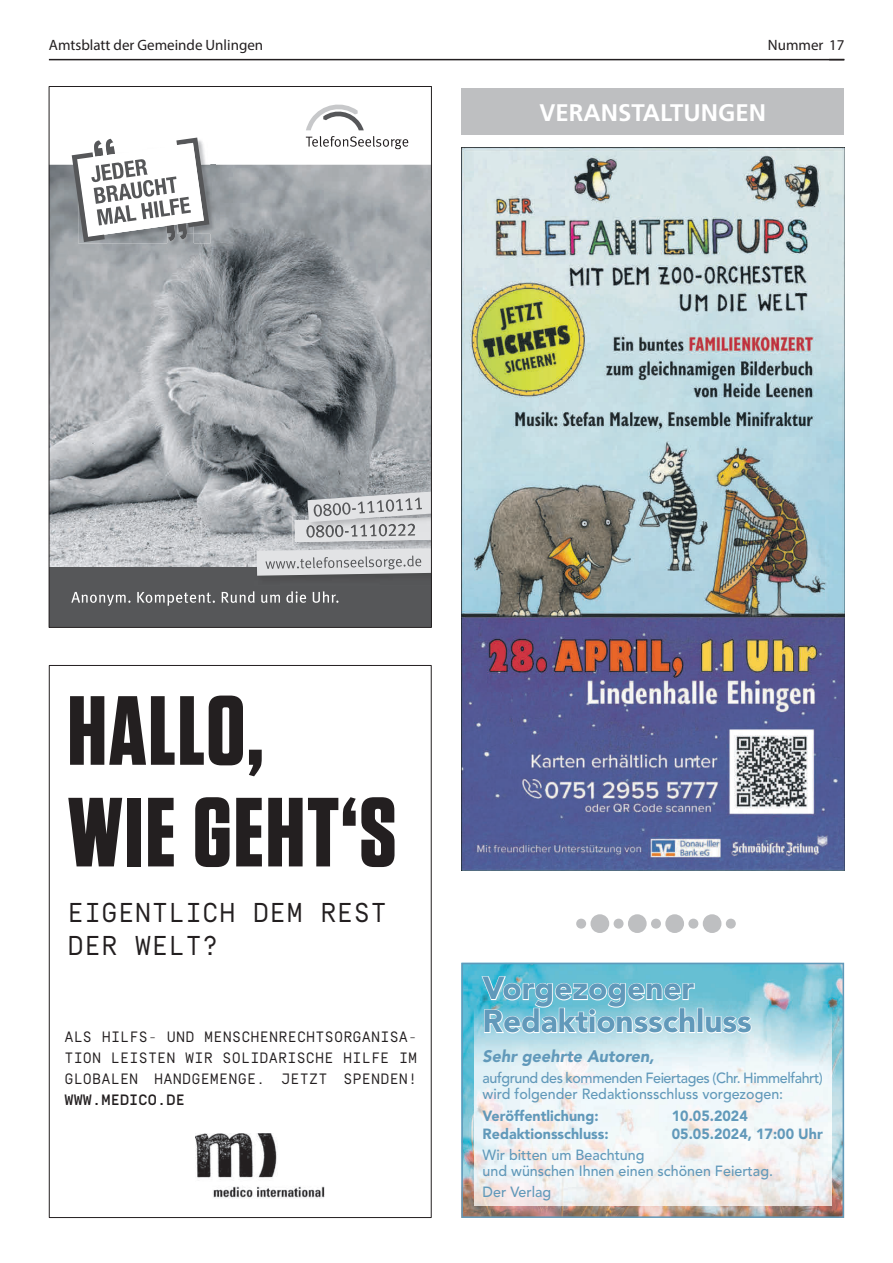
<style>
.page{position:relative;width:893px;height:1263px;background:#fff}
.page>*{position:absolute;margin:0;border:0;box-sizing:border-box;transform-origin:0 0}
.t1{font:700 97.95px/101.7px "Tungsten";letter-spacing:.02em;color:#231f20}
.t2{font:900 31.5px/33px "Avenir LT Std";color:#6199ba}
.t3{font:27.3px/32.7px "Simplon BP Mono";letter-spacing:.01em;color:#231f20}
.t4{font:700 24px "Frutiger";color:#fff}
.t5{font:italic 900 16.65px "Avenir LT Std";color:#6199ba}
.t6{font:15px/21px "Simplon BP Mono";letter-spacing:.01em;color:#231f20;text-align:justify}
.t7{font:15px "Myriad Pro";color:#231f20}
.t8{font:500 15px "Simplon BP Mono";letter-spacing:.01em;color:#231f20}
.t9{font:500 14.7px/16.5px "Avenir LT Std";letter-spacing:-.03em;color:#6199ba}
.t10{font:500 14.7px/16.5px "Avenir LT Std";color:#6199ba}
.t11{font:900 14.7px "Avenir LT Std";color:#6199ba}
</style>
<div class="page">
<img style="left:464px;top:966px;width:377px;height:249px">
<div style="left:461px;top:963px;width:383px;height:255px;border:2px solid #6199ba"></div>
<img style="left:474px;top:1006px;width:357px;height:199px">
<svg style="left:480px;top:975px;width:216px;height:59px;background:#96d2e1"></svg>
<div style="left:697px;top:1008px;width:6px;height:25px;border:2px solid #fff"></div>
<svg style="left:704px;top:1015px;width:48px;height:19px"></svg>
<img style="left:461px;top:147px;width:383px;height:723px">
<div style="left:461px;top:88px;width:383px;height:47px;background:#bebfc1"></div>
<hr style="left:49px;top:59px;width:795px;height:1px;background:#231f20">
<img style="left:51px;top:165px;width:379px;height:403px">
<div style="left:49px;top:568px;width:383px;height:59px;background:#565759"></div>
<img style="left:167px;top:242px;width:26px;height:5px">
<img style="left:209px;top:165px;width:7px;height:69px">
<svg style="left:72px;top:138px;width:137px;height:104px"></svg>
<img style="left:292px;top:515px;width:138px;height:31px">
<img style="left:305px;top:489px;width:125px;height:2px">
<svg style="left:295px;top:491px;width:135px;height:51px;background:#bbbdbf"></svg>
<img style="left:255px;top:546px;width:175px;height:31px">
<svg style="left:257px;top:548px;width:173px;height:28px;background:#cacbcd"></svg>
<svg style="left:71px;top:591px;width:267px;height:15px"></svg>
<svg style="left:306px;top:136px;width:102px;height:13px"></svg>
<svg style="left:306px;top:104px;width:58px;height:26px"></svg>
<img style="left:196px;top:1133px;width:129px;height:66px">
<svg style="left:576px;top:914px;width:160px;height:19px"></svg>
<p class="t7" style="left:49px;top:36px;width:216px">Amtsblatt der Gemeinde Unlingen</p>
<p class="t7" style="left:768px;top:36px;width:78px">Nummer 17</p>
<h3 class="t4" style="left:539px;top:98px;width:228px">VERANSTALTUNGEN</h3>
<h1 class="t1" style="left:68px;top:683px;width:330px">HALLO,<br>WIE GEHT‘S</h1>
<h3 class="t3" style="left:68px;top:895px;width:321px">EIGENTLICH DEM REST<br>DER WELT?</h3>
<p class="t6" style="left:64px;top:1026px;width:354px">ALS HILFS- UND MENSCHENRECHTSORGANISA-TION LEISTEN WIR SOLIDARISCHE HILFE IM GLOBALEN HANDGEMENGE. JETZT SPENDEN!</p>
<p class="t8" style="left:64px;top:1090px;width:122px">WWW.MEDICO.DE</p>
<h2 class="t2" style="left:483px;top:972px;width:270px">Vorgezogener<br>Redaktionsschluss</h2>
<p class="t5" style="left:483px;top:1046px;width:173px">Sehr geehrte Autoren,</p>
<p class="t9" style="left:483px;top:1070px;width:342px">aufgrund des kommenden Feiertages (Chr. Himmelfahrt) wird folgender Redaktionsschluss vorgezogen:</p>
<p class="t11" style="left:483px;top:1107px;width:117px">Veröffentlichung:</p>
<p class="t11" style="left:672px;top:1107px;width:77px">10.05.2024</p>
<p class="t11" style="left:483px;top:1125px;width:127px">Redaktionsschluss:</p>
<p class="t11" style="left:672px;top:1125px;width:152px">05.05.2024, 17:00 Uhr</p>
<p class="t10" style="left:483px;top:1146px;width:292px">Wir bitten um Beachtung<br>und wünschen Ihnen einen schönen Feiertag.</p>
<p class="t10" style="left:483px;top:1184px;width:70px">Der Verlag</p>
</div>
